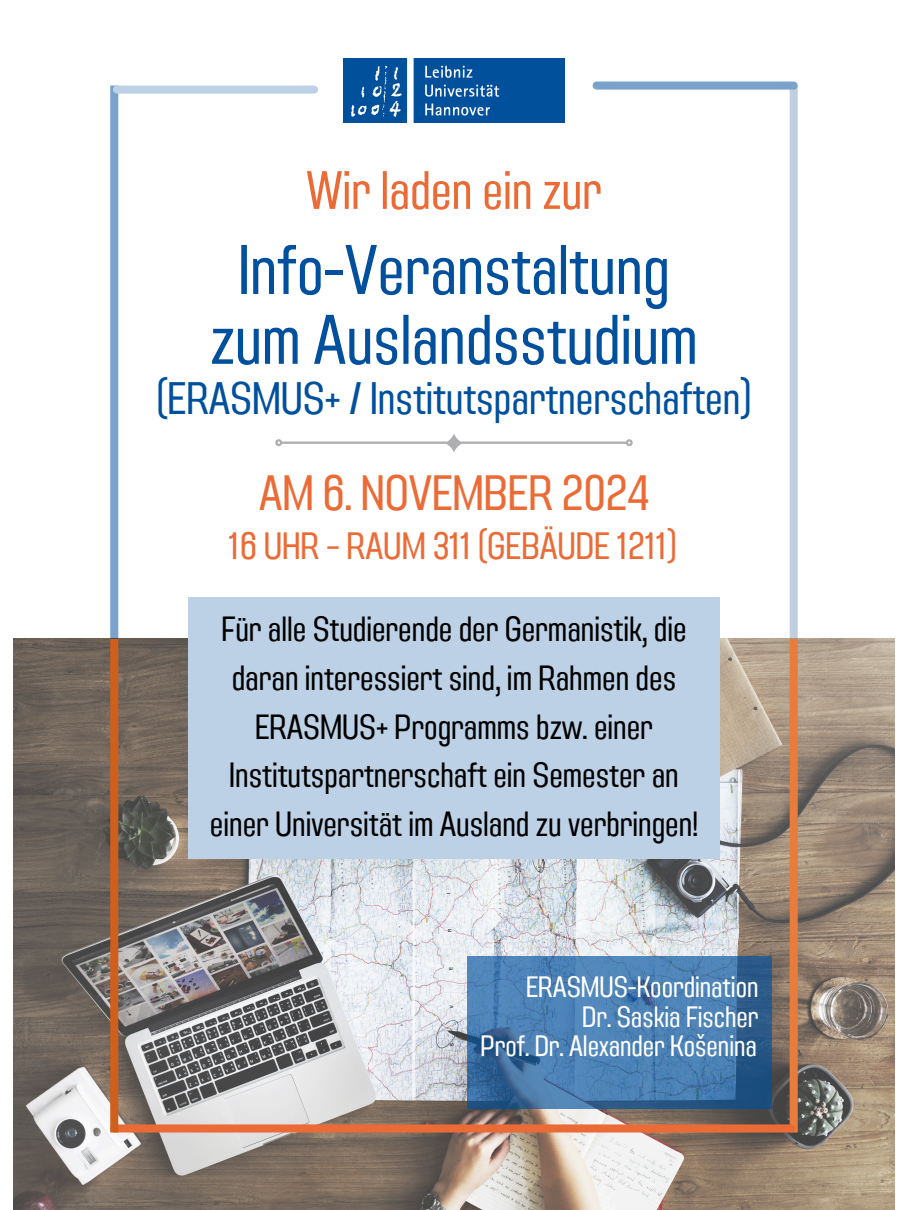
<style>
.page{position:relative;width:908px;height:1210px;background:#fff}
.page>*{position:absolute;margin:0;border:0;box-sizing:border-box;transform-origin:0 0}
.t1{font:70px/69.8px "Adirek Sans 400";color:#00509e;text-align:center}
.t2{font:53.87px "Adirek Sans 400";color:#eb6b37}
.t3{font:49.56px "Adirek Sans 400";color:#eb6b37}
.t4{font:45.5px "Adirek Sans 400";color:#00509e}
.t5{font:38.08px "Adirek Sans 400";color:#eb6b37}
.t6{font:35px/48.8px "Adirek Sans 400";color:#000;text-align:center}
.t7{font:29.43px "Adirek Sans 400";color:#fff}
</style>
<div class="page">
<div style="left:110px;top:86px;width:8px;height:553px;background:#7aa3cc"></div>
<div style="left:117px;top:86px;width:197px;height:8px;background:#bcd1e5"></div>
<div style="left:789px;top:86px;width:8px;height:553px;background:#c1cede"></div>
<div style="left:596px;top:81px;width:197px;height:9px;background:#7aa3cc"></div>
<img style="left:14px;top:639px;width:880px;height:571px">
<div style="left:789px;top:639px;width:8px;height:493px;background:#e87c3c"></div>
<div style="left:114px;top:1124px;width:676px;height:8px;background:#eb6b37"></div>
<div style="left:110px;top:639px;width:8px;height:493px;background:#cf5f1c"></div>
<div style="left:188px;top:597px;width:531px;height:262px;background:#bcd1e5"></div>
<img style="left:344px;top:59px;width:220px;height:63px">
<svg style="left:467px;top:956px;width:304px;height:152px;background:#4478aa"></svg>
<svg style="left:275px;top:434px;width:357px;height:18px"></svg>
<h4 class="t2" style="left:306px;top:159px;width:297px">Wir laden ein zur</h4>
<p class="t1" style="left:210px;top:235px;width:489px">Info-Veranstaltung zum Auslandsstudium</p>
<p class="t4" style="left:157px;top:371px;width:594px">(ERASMUS+ / Institutspartnerschaften)</p>
<h3 class="t3" style="left:259px;top:464px;width:391px">AM 6. NOVEMBER 2024</h3>
<h2 class="t5" style="left:229px;top:524px;width:448px">16 UHR – RAUM 311 (GEBÄUDE 1211)</h2>
<h1 class="t6" style="left:210px;top:604px;width:489px">Für alle Studierende der Germanistik, die daran interessiert sind, im Rahmen des ERASMUS+ Programms bzw. einer Institutspartnerschaft ein Semester an einer Universität im Ausland zu verbringen!</h1>
<h5 class="t7" style="left:526px;top:969px;width:234px">ERASMUS-Koordination</h5>
<p class="t7" style="left:582px;top:999px;width:177px">Dr. Saskia Fischer</p>
<p class="t7" style="left:480px;top:1028px;width:278px">Prof. Dr. Alexander Košenina</p>
</div>
